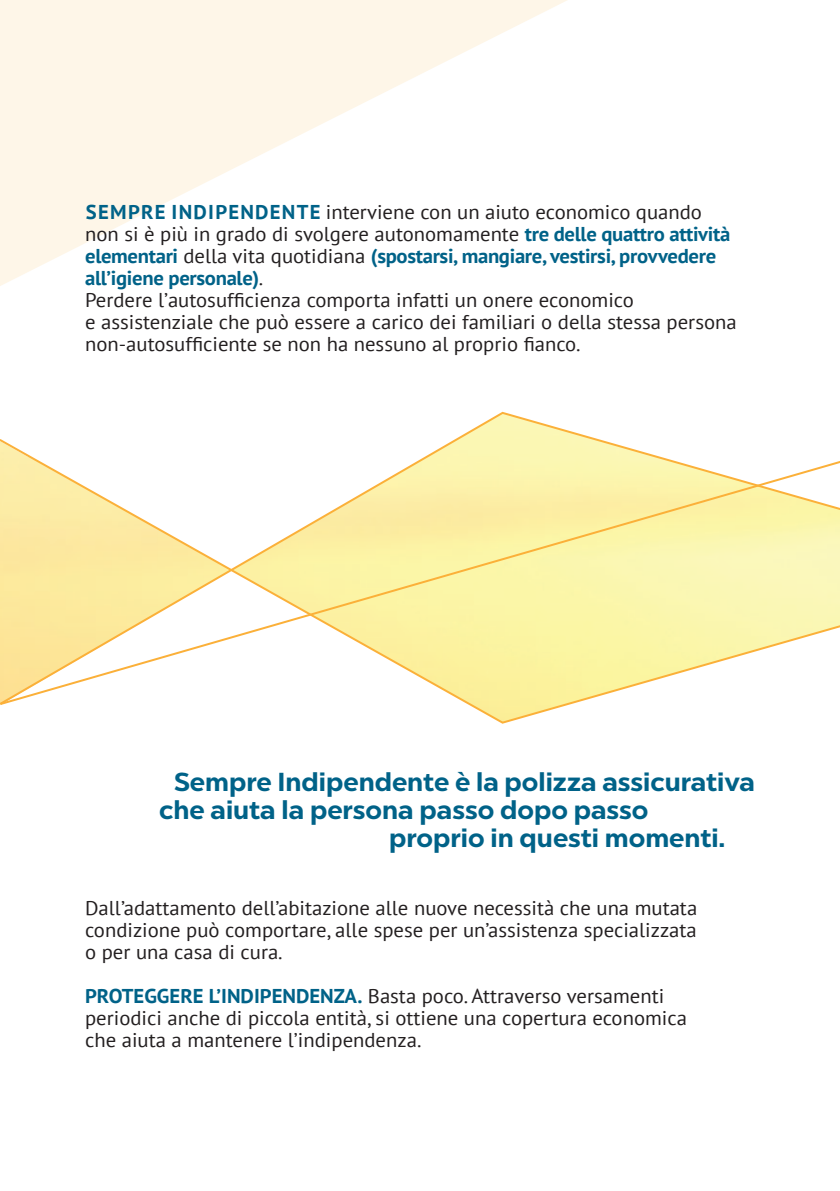
<style>
.page{position:relative;width:840px;height:1191px;background:#fff}
.page>*{position:absolute;margin:0;border:0;box-sizing:border-box;transform-origin:0 0}
.t1{font:700 26px "Chronica Pro";color:#006288}
.t2{font:20px/22px "PT Sans";color:#231f20}
.t3{font:700 20px/22px "PT Sans";letter-spacing:-.015em;color:#006288}
.s1{font-weight:400;color:#231f20}
.s2{font-weight:700;color:#006288}
</style>
<div class="page">
<svg style="left:459px;top:411px;width:132px;height:26px"></svg>
<svg style="left:0;top:0;width:567px;height:270px;fill:#fef6e8"></svg>
<svg style="left:0;top:201px;width:31px;height:85px;background:#fef6ea"></svg>
<svg style="left:0;top:437px;width:839px;height:287px"></svg>
<p class="t3" style="left:85px;top:200px;width:646px">SEMPRE INDIPENDENTE <span class="s1">interviene con un aiuto economico quando non si è più in grado di svolgere autonomamente</span> tre delle quattro attività elementari <span class="s1">della vita quotidiana</span> (spostarsi, mangiare, vestirsi, provvedere all’igiene personale)<span class="s1">.</span></p>
<p class="t2" style="left:85px;top:288px;width:652px">Perdere l’autosufficienza comporta infatti un onere economico<br>e assistenziale che può essere a carico dei familiari o della stessa persona non-autosufficiente se non ha nessuno al proprio fianco.</p>
<p class="t1" style="left:174px;top:766px;width:582px">Sempre Indipendente è la polizza assicurativa</p>
<p class="t1" style="left:389px;top:822px;width:337px">proprio in questi momenti.</p>
<p class="t1" style="left:159px;top:794px;width:490px">che aiuta la persona passo dopo passo</p>
<p class="t2" style="left:85px;top:896px;width:613px">Dall’adattamento dell’abitazione alle nuove necessità che una mutata condizione può comportare, alle spese per un’assistenza specializzata</p>
<p class="t2" style="left:85px;top:940px;width:199px">o per una casa di cura.</p>
<p class="t2" style="left:85px;top:984px;width:580px"><span class="s2">PROTEGGERE L’INDIPENDENZA.</span> Basta poco. Attraverso versamenti</p>
<p class="t2" style="left:85px;top:1006px;width:603px">periodici anche di piccola entità, si ottiene una copertura economica</p>
<p class="t2" style="left:85px;top:1028px;width:337px">che aiuta a mantenere l’indipendenza.</p>
</div>
